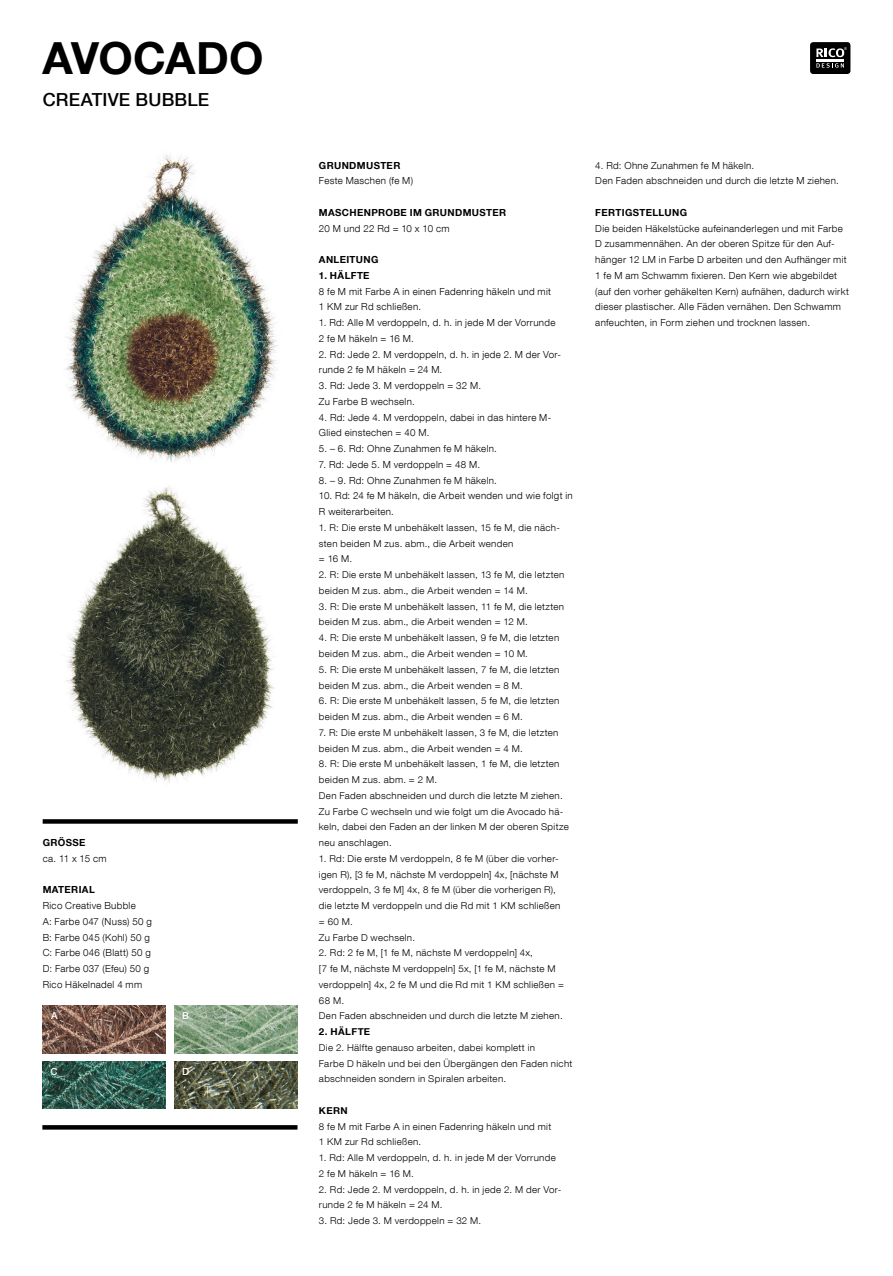
<style>
.page{position:relative;width:893px;height:1276px;background:#fff}
.page>*{position:absolute;margin:0;border:0;box-sizing:border-box;transform-origin:0 0}
.t1{font:700 44.25px "Helvetica Neue LT Com";letter-spacing:-.005em;color:#000}
.t2{font:500 18px "Helvetica Neue LT Com";letter-spacing:.01em;color:#000}
.t3{font:300 9.75px/15.8px "Helvetica Neue LT Com";letter-spacing:.035em;color:#000}
.t4{font:700 9.75px "Helvetica Neue LT Com";letter-spacing:.035em;color:#000}
.t5{font:500 9.75px "Helvetica Neue LT Com";color:#fff}
.t6{font:300 9.45px/15.8px "Helvetica Neue LT Com";letter-spacing:.035em;color:#000}
.t7{font:700 9.45px "Helvetica Neue LT Com";letter-spacing:.04em;color:#000}
</style>
<div class="page">
<div style="left:810px;top:42px;width:40px;height:32px;background:#000;border-radius:3px"></div>
<svg style="left:816px;top:63px;width:28px;height:5px"></svg>
<hr style="left:816px;top:59px;width:28px;height:2px;background:#fff">
<svg style="left:816px;top:47px;width:31px;height:10px"></svg>
<svg style="left:43px;top:819px;width:255px;height:4px"></svg>
<svg style="left:42px;top:1125px;width:255px;height:4px"></svg>
<img style="left:43px;top:1006px;width:123px;height:47px">
<img style="left:43px;top:1061px;width:123px;height:48px">
<img style="left:174px;top:1006px;width:124px;height:47px">
<img style="left:174px;top:1061px;width:124px;height:48px">
<img style="left:65px;top:155px;width:213px;height:307px">
<img style="left:66px;top:486px;width:210px;height:297px">
<h1 class="t1" style="left:42px;top:30px;width:223px">AVOCADO</h1>
<h2 class="t2" style="left:43px;top:88px;width:168px">CREATIVE BUBBLE</h2>
<p class="t4" style="left:43px;top:836px;width:44px">GRÖSSE</p>
<p class="t3" style="left:43px;top:850px;width:65px">ca. 11 x 15 cm</p>
<p class="t4" style="left:43px;top:883px;width:54px">MATERIAL</p>
<p class="t3" style="left:43px;top:897px;width:111px">Rico Creative Bubble<br>A: Farbe 047 (Nuss) 50 g<br>B: Farbe 045 (Kohl) 50 g<br>C: Farbe 046 (Blatt) 50 g<br>D: Farbe 037 (Efeu) 50 g<br>Rico Häkelnadel 4 mm</p>
<p class="t5" style="left:51px;top:1010px;width:8px">A</p>
<p class="t5" style="left:51px;top:1066px;width:9px">C</p>
<p class="t5" style="left:182px;top:1010px;width:8px">B</p>
<p class="t5" style="left:182px;top:1066px;width:9px">D</p>
<p class="t4" style="left:319px;top:159px;width:83px">GRUNDMUSTER</p>
<p class="t3" style="left:319px;top:173px;width:96px">Feste Maschen (fe M)</p>
<p class="t4" style="left:319px;top:206px;width:189px">MASCHENPROBE IM GRUNDMUSTER</p>
<p class="t3" style="left:319px;top:220px;width:132px">20 M und 22 Rd = 10 x 10 cm</p>
<p class="t4" style="left:319px;top:253px;width:61px">ANLEITUNG</p>
<p class="t4" style="left:319px;top:269px;width:52px">1. HÄLFTE</p>
<p class="t3" style="left:319px;top:283px;width:234px">8 fe M mit Farbe A in einen Fadenring häkeln und mit<br>1 KM zur Rd schließen.</p>
<p class="t3" style="left:319px;top:314px;width:238px">1. Rd: Alle M verdoppeln, d. h. in jede M der Vorrunde<br>2 fe M häkeln = 16 M.</p>
<p class="t3" style="left:319px;top:346px;width:244px">2. Rd: Jede 2. M verdoppeln, d. h. in jede 2. M der Vor&shy;runde 2 fe M häkeln = 24 M.</p>
<p class="t3" style="left:319px;top:377px;width:164px">3. Rd: Jede 3. M verdoppeln = 32 M.<br>Zu Farbe B wechseln.</p>
<p class="t3" style="left:319px;top:409px;width:234px">4. Rd: Jede 4. M verdoppeln, dabei in das hintere M-<br>Glied einstechen = 40 M.</p>
<p class="t3" style="left:319px;top:440px;width:179px">5. – 6. Rd: Ohne Zunahmen fe M häkeln.</p>
<p class="t3" style="left:319px;top:456px;width:163px">7. Rd: Jede 5. M verdoppeln = 48 M.</p>
<p class="t3" style="left:319px;top:472px;width:179px">8. – 9. Rd: Ohne Zunahmen fe M häkeln.</p>
<p class="t3" style="left:319px;top:488px;width:255px">10. Rd: 24 fe M häkeln, die Arbeit wenden und wie folgt in<br>R weiterarbeiten.</p>
<p class="t6" style="left:319px;top:519px;width:242px">1. R: Die erste M unbehäkelt lassen, 15 fe M, die näch&shy;sten beiden M zus. abm., die Arbeit wenden<br>= 16 M.</p>
<p class="t6" style="left:319px;top:567px;width:247px">2. R: Die erste M unbehäkelt lassen, 13 fe M, die letzten beiden M zus. abm., die Arbeit wenden = 14 M.</p>
<p class="t6" style="left:319px;top:598px;width:247px">3. R: Die erste M unbehäkelt lassen, 11 fe M, die letzten beiden M zus. abm., die Arbeit wenden = 12 M.</p>
<p class="t6" style="left:319px;top:630px;width:242px">4. R: Die erste M unbehäkelt lassen, 9 fe M, die letzten beiden M zus. abm., die Arbeit wenden = 10 M.</p>
<p class="t6" style="left:319px;top:661px;width:242px">5. R: Die erste M unbehäkelt lassen, 7 fe M, die letzten beiden M zus. abm., die Arbeit wenden = 8 M.</p>
<p class="t6" style="left:319px;top:693px;width:242px">6. R: Die erste M unbehäkelt lassen, 5 fe M, die letzten beiden M zus. abm., die Arbeit wenden = 6 M.</p>
<p class="t6" style="left:319px;top:724px;width:241px">7. R: Die erste M unbehäkelt lassen, 3 fe M, die letzten beiden M zus. abm., die Arbeit wenden = 4 M.</p>
<p class="t6" style="left:319px;top:756px;width:251px">8. R: Die erste M unbehäkelt lassen, 1 fe M, die letzten beiden M zus. abm. = 2 M.<br>Den Faden abschneiden und durch die letzte M ziehen.<br>Zu Farbe C wechseln und wie folgt um die Avocado hä&shy;keln, dabei den Faden an der linken M der oberen Spitze neu anschlagen.</p>
<p class="t6" style="left:319px;top:850px;width:243px">1. Rd: Die erste M verdoppeln, 8 fe M (über die vorher&shy;igen R), [3 fe M, nächste M verdoppeln] 4x, [nächste M verdoppeln, 3 fe M] 4x, 8 fe M (über die vorherigen R), die letzte M verdoppeln und die Rd mit 1 KM schließen = 60 M.<br>Zu Farbe D wechseln.</p>
<p class="t6" style="left:319px;top:945px;width:246px">2. Rd: 2 fe M, [1 fe M, nächste M verdoppeln] 4x,<br>[7 fe M, nächste M verdoppeln] 5x, [1 fe M, nächste M verdoppeln] 4x, 2 fe M und die Rd mit 1 KM schließen = 68 M.<br>Den Faden abschneiden und durch die letzte M ziehen.</p>
<p class="t7" style="left:319px;top:1025px;width:53px">2. HÄLFTE</p>
<p class="t6" style="left:319px;top:1039px;width:255px">Die 2. Hälfte genauso arbeiten, dabei komplett in<br>Farbe D häkeln und bei den Übergängen den Faden nicht abschneiden sondern in Spiralen arbeiten.</p>
<p class="t7" style="left:319px;top:1104px;width:30px">KERN</p>
<p class="t6" style="left:319px;top:1118px;width:234px">8 fe M mit Farbe A in einen Fadenring häkeln und mit<br>1 KM zur Rd schließen.</p>
<p class="t6" style="left:319px;top:1149px;width:238px">1. Rd: Alle M verdoppeln, d. h. in jede M der Vorrunde<br>2 fe M häkeln = 16 M.</p>
<p class="t6" style="left:319px;top:1181px;width:244px">2. Rd: Jede 2. M verdoppeln, d. h. in jede 2. M der Vor&shy;runde 2 fe M häkeln = 24 M.</p>
<p class="t6" style="left:319px;top:1212px;width:164px">3. Rd: Jede 3. M verdoppeln = 32 M.</p>
<p class="t3" style="left:595px;top:157px;width:245px">4. Rd: Ohne Zunahmen fe M häkeln.<br>Den Faden abschneiden und durch die letzte M ziehen.</p>
<p class="t4" style="left:595px;top:206px;width:93px">FERTIGSTELLUNG</p>
<p class="t3" style="left:595px;top:220px;width:255px">Die beiden Häkelstücke aufeinanderlegen und mit Farbe D zusammennähen. An der oberen Spitze für den Auf&shy;hänger 12 LM in Farbe D arbeiten und den Aufhänger mit 1 fe M am Schwamm fixieren. Den Kern wie abgebildet (auf den vorher gehäkelten Kern) aufnähen, dadurch wirkt dieser plastischer. Alle Fäden vernähen. Den Schwamm anfeuchten, in Form ziehen und trocknen lassen.</p>
</div>
